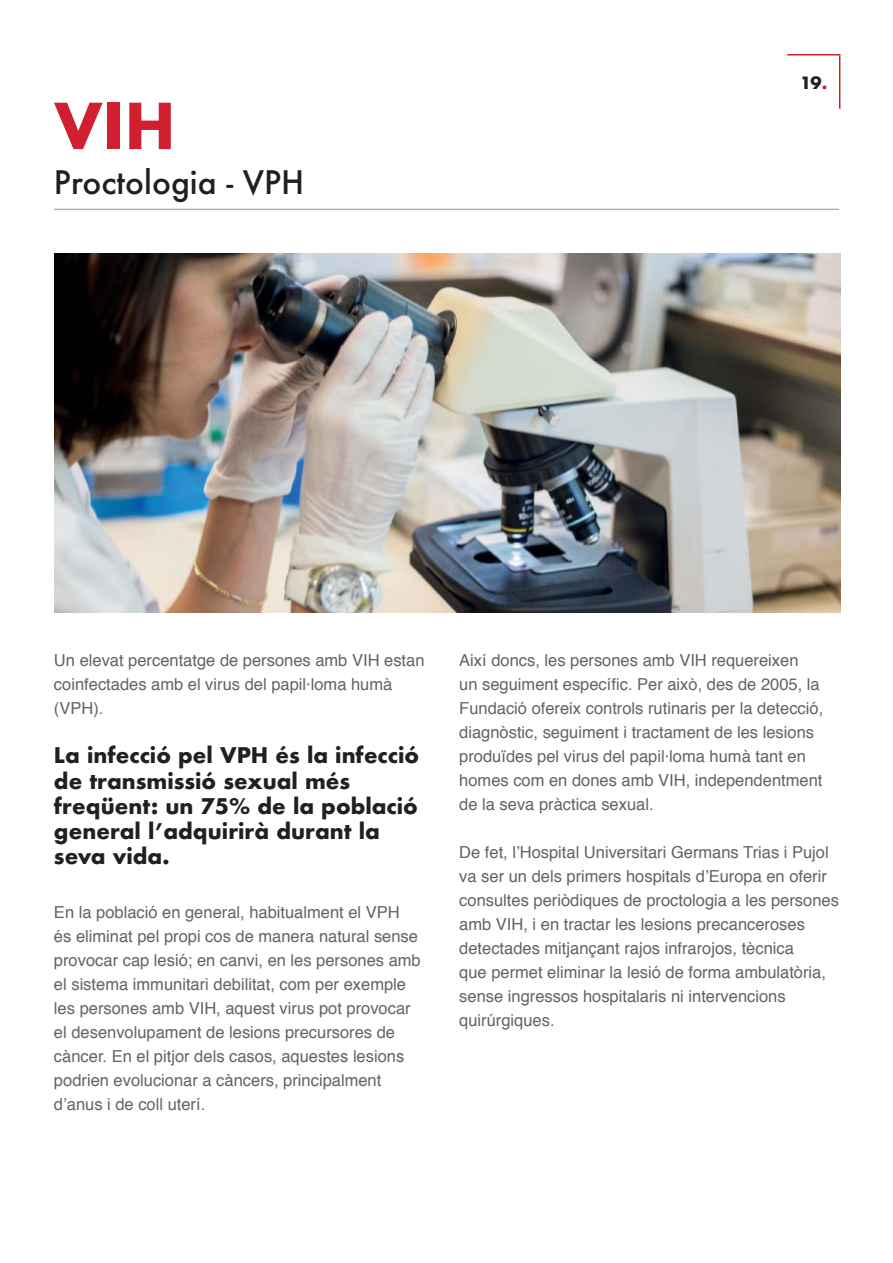
<style>
.page{position:relative;width:893px;height:1263px;background:#fff}
.page>*{position:absolute;margin:0;border:0;box-sizing:border-box;transform-origin:0 0}
.t1{font:700 61.5px "Futura";color:#d01f2e}
.t2{font:500 31.5px "Futura";color:#221f1f}
.t3{font:700 21px/25.2px "Futura";color:#221f1f}
.t4{font:16.5px/24px "Helvetica";color:#626366}
.t5{font:700 16.5px "Futura";color:#221f1f}
.s1{color:#d01f2e}
</style>
<div class="page">
<hr style="left:839px;top:56px;width:1px;height:53px;background:#d01f2e">
<hr style="left:787px;top:54px;width:53px;height:2px;background:#d01f2e">
<img style="left:54px;top:253px;width:786px;height:359px">
<hr style="left:54px;top:209px;width:785px;height:1px;background:#939597">
<h1 class="t1" style="left:54px;top:85px;width:123px">VIH</h1>
<h2 class="t2" style="left:54px;top:168px;width:252px">Proctologia - VPH</h2>
<p class="t5" style="left:800px;top:72px;width:29px">19<span class="s1">.</span></p>
<p class="t4" style="left:54px;top:649px;width:372px">Un elevat percentatge de persones amb VIH estan coinfectades amb el virus del papil·loma humà (VPH).</p>
<p class="t3" style="left:54px;top:743px;width:367px">La infecció pel VPH és la infecció de transmissió sexual més freqüent: un 75% de la població general l’adquirirà durant la seva vida.</p>
<p class="t4" style="left:54px;top:901px;width:368px">En la població en general, habitualment el VPH és eliminat pel propi cos de manera natural sense provocar cap lesió; en canvi, en les persones amb el sistema immunitari debilitat, com per exemple les persones amb VIH, aquest virus pot provocar el desenvolupament de lesions precursores de càncer. En el pitjor dels casos, aquestes lesions podrien evolucionar a càncers, principalment d’anus i de coll uterí.</p>
<p class="t4" style="left:459px;top:649px;width:366px">Així doncs, les persones amb VIH requereixen<br>un seguiment específic. Per això, des de 2005, la Fundació ofereix controls rutinaris per la detecció, diagnòstic, seguiment i tractament de les lesions produïdes pel virus del papil·loma humà tant en homes com en dones amb VIH, independentment de la seva pràctica sexual.</p>
<p class="t4" style="left:459px;top:841px;width:381px">De fet, l’Hospital Universitari Germans Trias i Pujol va ser un dels primers hospitals d’Europa en oferir consultes periòdiques de proctologia a les persones amb VIH, i en tractar les lesions precanceroses detectades mitjançant rajos infrarojos, tècnica<br>que permet eliminar la lesió de forma ambulatòria, sense ingressos hospitalaris ni intervencions quirúrgiques.</p>
</div>
